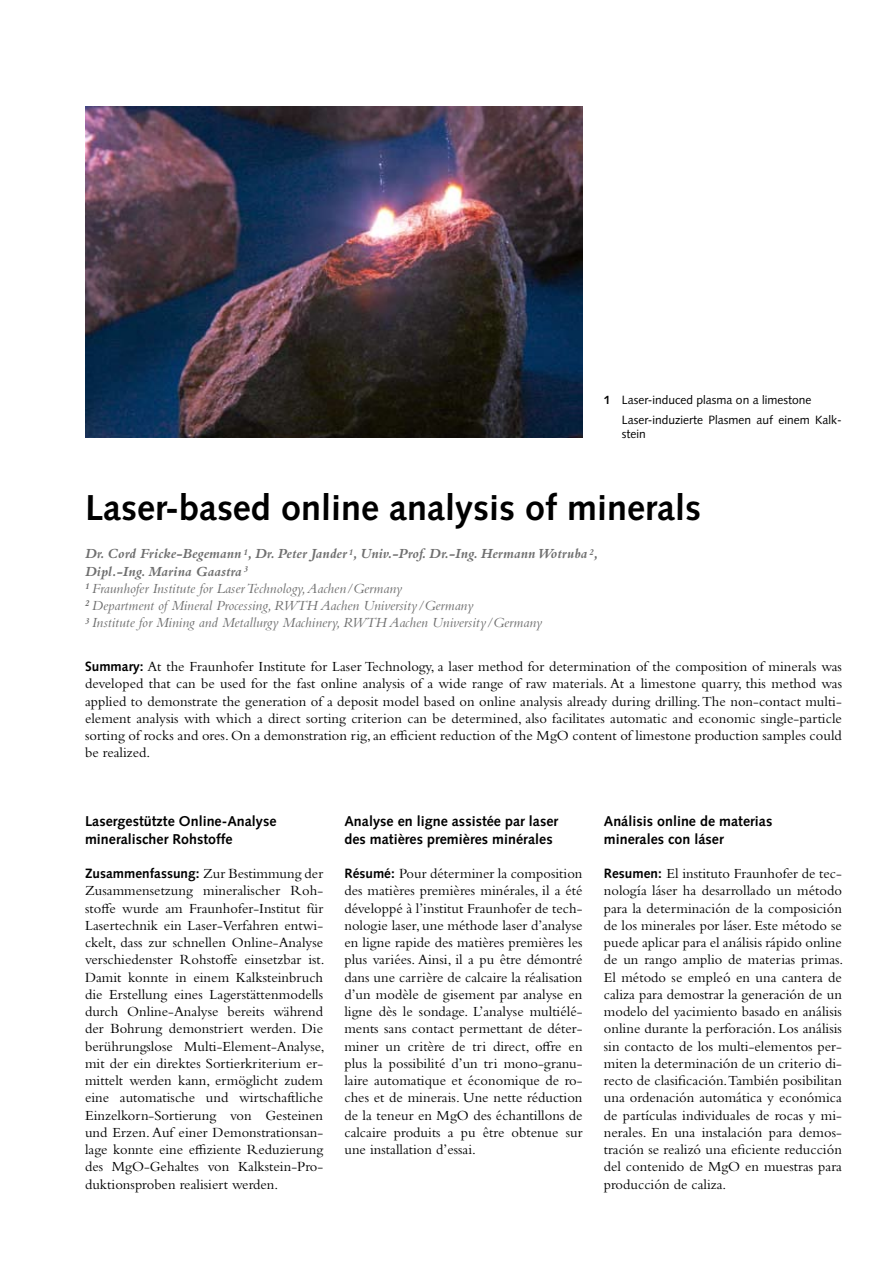
<style>
.page{position:relative;width:893px;height:1263px;background:#fff}
.page>*{position:absolute;margin:0;border:0;box-sizing:border-box;transform-origin:0 0}
.t1{font:700 36px "Syntax LT Std";color:#000}
.t2{font:14.55px/17.2px "Bembo Std";color:#000;text-align:justify}
.t3{font:italic 14.55px/17.2px "Bembo Std";color:#6f6f6f}
.t4{font:700 14.25px/17.2px "Syntax LT Std";color:#000}
.t5{font:700 13.5px "Syntax LT Std";color:#000}
.t6{font:12px/14.4px "Syntax LT Std";color:#000}
.s1{font-weight:700}
.s2{font-family:"Syntax LT Std";font-weight:700;font-size:13.5px}
.s3{font-family:"Bembo Std";font-weight:400;font-size:14.55px}
</style>
<div class="page">
<img style="left:85px;top:106px;width:498px;height:332px">
<p class="t6" style="left:604px;top:393px;width:209px"><span class="s1">1</span> Laser-induced plasma on a limestone</p>
<p class="t6" style="left:622px;top:412px;width:222px">Laser-induzierte Plasmen auf einem Kalk&shy;stein</p>
<h1 class="t1" style="left:85px;top:487px;width:617px">Laser-based online analysis of minerals</h1>
<p class="t3" style="left:85px;top:545px;width:515px"><span class="s1">Dr. Cord Fricke-Begemann</span> <sup>1</sup><span class="s1">, Dr. Peter Jander</span> <sup>1</sup><span class="s1">, Univ.-Prof. Dr.-Ing. Hermann Wotruba</span> <sup>2</sup><span class="s1">, Dipl.-Ing. Marina Gaastra</span> <sup>3<br>1</sup> Fraunhofer Institute for Laser Technology, Aachen/Germany<br><sup>2</sup> Department of Mineral Processing, RWTH Aachen University/Germany<br><sup>3</sup> Institute for Mining and Metallurgy Machinery, RWTH Aachen University/Germany</p>
<p class="t2" style="left:85px;top:658px;width:758px"><span class="s2">Summary:</span> At the Fraunhofer Institute for Laser Technology, a laser method for determination of the composition of minerals was developed that can be used for the fast online analysis of a wide range of raw materials. At a limestone quarry, this method was applied to demonstrate the generation of a deposit model based on online analysis already during drilling. The non-contact multi&shy;element analysis with which a direct sorting criterion can be determined, also facilitates automatic and economic single-particle sorting of rocks and ores. On a demonstration rig, an efficient reduction of the MgO content of limestone production samples could be realized.</p>
<p class="t4" style="left:85px;top:813px;width:193px">Lasergestützte Online-Analyse mineralischer Rohstoffe</p>
<p class="t4" style="left:344px;top:813px;width:215px">Analyse en ligne assistée par laser des matières premières minérales</p>
<p class="t4" style="left:604px;top:813px;width:170px">Análisis online de materias minerales con láser</p>
<p class="t5" style="left:85px;top:866px;width:240px">Zusammenfassung: <span class="s3">Zur Bestimmung der</span></p>
<p class="t2" style="left:85px;top:882px;width:241px">Zusammensetzung mineralischer Roh&shy;stoffe wurde am Fraunhofer-Institut für Lasertechnik ein Laser-Verfahren entwi&shy;ckelt, dass zur schnellen Online-Analyse verschiedenster Rohstoffe einsetzbar ist.<br>Damit konnte in einem Kalksteinbruch die Erstellung eines Lagerstättenmodells durch Online-Analyse bereits während der Bohrung demonstriert werden. Die berührungslose Multi-Element-Analyse, mit der ein direktes Sortierkriterium er&shy;mittelt werden kann, ermöglicht zudem eine automatische und wirtschaftliche Einzelkorn-Sortierung von Gesteinen und Erzen. Auf einer Demonstrationsan&shy;lage konnte eine effiziente Reduzierung des MgO-Gehaltes von Kalkstein-Pro&shy;duktionsproben realisiert werden.</p>
<p class="t2" style="left:344px;top:865px;width:240px"><span class="s2">Résumé:</span> Pour déterminer la composition des matières premières minérales, il a été développé à l’institut Fraunhofer de tech&shy;nologie laser, une méthode laser d’analyse en ligne rapide des matières premières les plus variées. Ainsi, il a pu être démontré dans une carrière de calcaire la réalisation d’un modèle de gisement par analyse en ligne dès le sondage. L’analyse multiélé&shy;ments sans contact permettant de déter&shy;miner un critère de tri direct, offre en plus la possibilité d’un tri mono-granu&shy;laire automatique et économique de ro&shy;ches et de minerais. Une nette réduction de la teneur en MgO des échantillons de calcaire produits a pu être obtenue sur une installation d’essai.</p>
<p class="t2" style="left:604px;top:865px;width:241px"><span class="s2">Resumen:</span> El instituto Fraunhofer de tec&shy;nología láser ha desarrollado un método para la determinación de la composición de los minerales por láser. Este método se puede aplicar para el análisis rápido online de un rango amplio de materias primas.<br>El método se empleó en una cantera de caliza para demostrar la generación de un modelo del yacimiento basado en análisis online durante la perforación. Los análisis sin contacto de los multi-elementos per&shy;miten la determinación de un criterio di&shy;recto de clasificación.También posibilitan una ordenación automática y económica de partículas individuales de rocas y mi&shy;nerales. En una instalación para demos&shy;tración se realizó una eficiente reducción del contenido de MgO en muestras para producción de caliza.</p>
</div>
